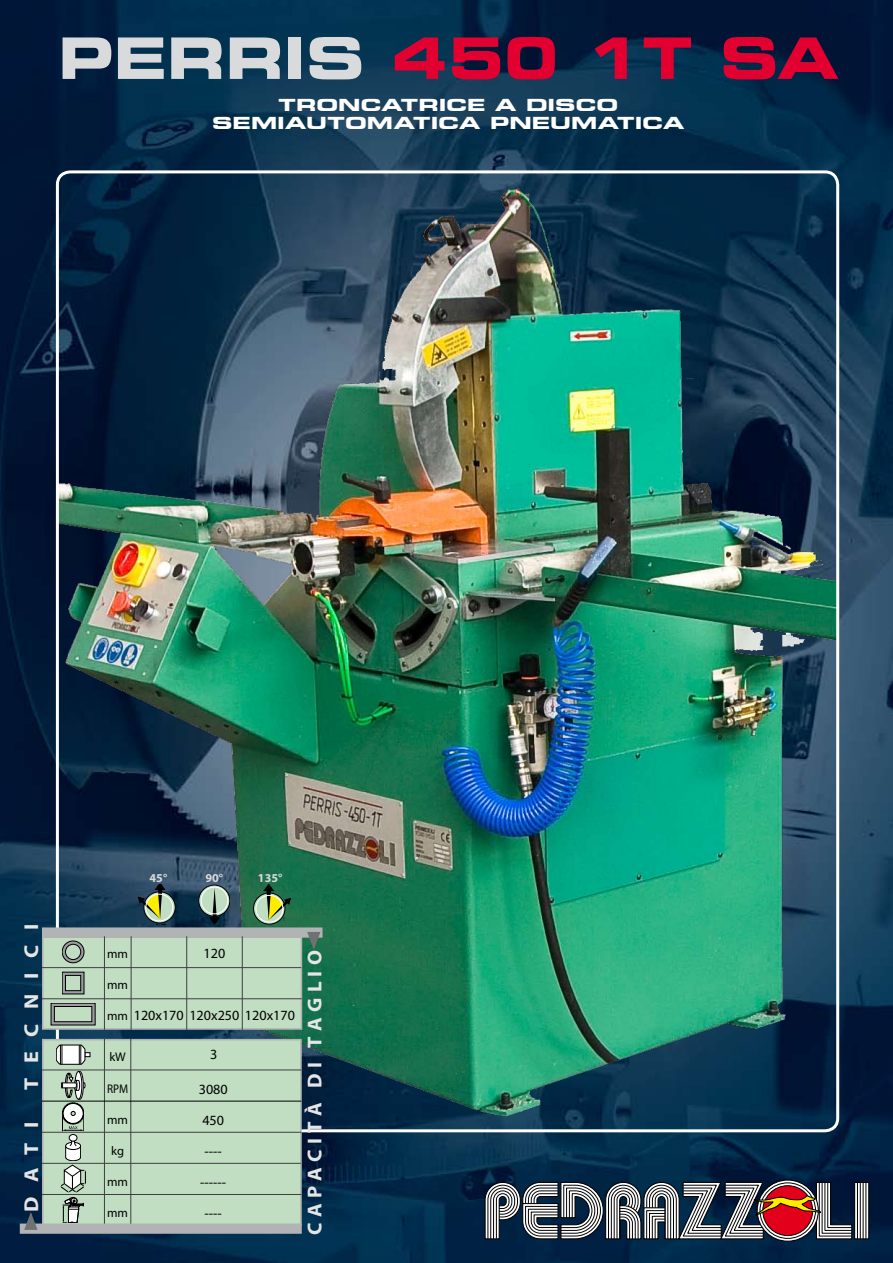
<style>
.page{position:relative;width:893px;height:1263px;background:#fff}
.page>*{position:absolute;margin:0;border:0;box-sizing:border-box;transform-origin:0 0}
.t1{font:700 expanded 57px "Square 721 BT";color:#e20031}
.t2{font:700 20.1px "Myriad Pro";letter-spacing:.25em;color:#e5e5e6;scale:1.04 1}
.t3{font:700 20.1px "Myriad Pro";letter-spacing:.66em;color:#e5e5e6;scale:1.1 1}
.t4{font:700 20.1px "Myriad Pro";letter-spacing:.25em;color:#e5e5e6;scale:1.1 1}
.t5{font:700 expanded 16.5px/18px "Square 721 BT";color:#fff;text-align:center;scale:1.2 1}
.t6{font:14.1px "Myriad Pro";color:#000}
.t7{font:12.6px "Myriad Pro";color:#000}
.t8{font:12.6px "Myriad Pro";color:#000;scale:.9 1}
.t9{font:700 12px "Myriad Pro";color:#d9dadb}
.s1{color:#d9dadb}
.s2{font-size:12.6px}
</style>
<div class="page">
<img style="left:0;top:0;width:893px;height:1263px">
<img style="left:60px;top:188px;width:778px;height:943px">
<svg style="left:854px;top:1182px;width:15px;height:57px"></svg>
<hr style="left:866px;top:1182px;width:1px;height:57px;background:#000">
<hr style="left:857px;top:1182px;width:1px;height:57px;background:#000">
<hr style="left:860px;top:1182px;width:1px;height:57px;background:#000">
<hr style="left:863px;top:1182px;width:1px;height:57px;background:#000">
<svg style="left:485px;top:1181px;width:368px;height:59px"></svg>
<div style="left:42px;top:936px;width:260px;height:94px;background:#c1dec2;border:2px solid #b1b3b4"></div>
<div style="left:42px;top:1039px;width:260px;height:186px;background:#c1dec2;border:2px solid #b1b3b4"></div>
<hr style="left:104px;top:1039px;width:1px;height:186px;background:#3e3e40">
<hr style="left:131px;top:1039px;width:1px;height:186px;background:#3e3e40">
<hr style="left:42px;top:1070px;width:259px;height:1px;background:#3e3e40">
<hr style="left:42px;top:1132px;width:259px;height:1px;background:#3e3e40">
<hr style="left:42px;top:1163px;width:259px;height:1px;background:#3e3e40">
<hr style="left:42px;top:1194px;width:259px;height:1px;background:#3e3e40">
<div style="left:20px;top:1223px;width:282px;height:11px;background:#b1b3b4;border:2px solid #b1b3b4"></div>
<hr style="left:42px;top:1101px;width:259px;height:1px;background:#000">
<div style="left:42px;top:927px;width:280px;height:11px;background:#b1b3b4;border:2px solid #b1b3b4"></div>
<svg style="left:23px;top:1212px;width:16px;height:18px"></svg>
<svg style="left:306px;top:931px;width:16px;height:18px"></svg>
<hr style="left:104px;top:936px;width:1px;height:94px;background:#3e3e40">
<hr style="left:131px;top:936px;width:1px;height:94px;background:#3e3e40">
<hr style="left:186px;top:936px;width:1px;height:94px;background:#3e3e40">
<hr style="left:242px;top:936px;width:1px;height:94px;background:#3e3e40">
<hr style="left:42px;top:967px;width:259px;height:1px;background:#3e3e40">
<hr style="left:42px;top:998px;width:260px;height:1px;background:#3e3e40">
<div style="left:56px;top:1045px;width:29px;height:19px;background:#fff;border-radius:4px"></div>
<div style="left:56px;top:1045px;width:29px;height:19px;border:1px solid #000;border-radius:4px"></div>
<svg style="left:60px;top:1045px;width:3px;height:19px"></svg>
<svg style="left:79px;top:1045px;width:11px;height:19px"></svg>
<svg style="left:61px;top:1071px;width:24px;height:60px"></svg>
<svg style="left:199px;top:885px;width:31px;height:31px"></svg>
<div style="left:199px;top:885px;width:31px;height:31px;border:1px solid #000;border-radius:50%"></div>
<svg style="left:209px;top:889px;width:11px;height:35px"></svg>
<div style="left:201px;top:887px;width:27px;height:27px;border:1px solid #fff;border-radius:50%"></div>
<div style="left:69px;top:1134px;width:8px;height:7px;background:#fff;border-radius:50%"></div>
<div style="left:69px;top:1134px;width:8px;height:7px;border:1px solid #000;border-radius:50%"></div>
<svg style="left:60px;top:1140px;width:26px;height:83px"></svg>
<svg style="left:62px;top:941px;width:22px;height:22px"></svg>
<svg style="left:62px;top:972px;width:22px;height:22px"></svg>
<svg style="left:51px;top:1003px;width:44px;height:22px"></svg>
<svg style="left:144px;top:892px;width:31px;height:31px"></svg>
<div style="left:144px;top:892px;width:31px;height:31px;border:1px solid #000;border-radius:50%"></div>
<div style="left:146px;top:894px;width:27px;height:27px;border:1px solid #fff;border-radius:50%"></div>
<svg style="left:138px;top:884px;width:29px;height:41px"></svg>
<svg style="left:254px;top:893px;width:31px;height:31px"></svg>
<div style="left:253px;top:893px;width:32px;height:31px;border:1px solid #000;border-radius:50%"></div>
<svg style="left:263px;top:884px;width:28px;height:36px"></svg>
<div style="left:256px;top:895px;width:27px;height:27px;border:1px solid #fff;border-radius:50%"></div>
<h1 class="t1" style="left:58px;top:24px;width:782px"><span class="s1">PERRIS</span> 450 1T SA</h1>
<p class="t5" style="left:212px;top:96px;width:395px">TRONCATRICE A DISCO<br>SEMIAUTOMATICA PNEUMATICA</p>
<h2 class="t3" style="left:18px;top:1090px;width:152px;rotate:-90deg">TECNICI</h2>
<h2 class="t4" style="left:18px;top:1212px;width:83px;rotate:-90deg">DATI</h2>
<p class="t9" style="left:150px;top:870px;width:19px">45°</p>
<p class="t9" style="left:206px;top:870px;width:19px">90°</p>
<p class="t9" style="left:258px;top:870px;width:26px">135°</p>
<p class="t7" style="left:107px;top:946px;width:22px">mm</p>
<p class="t6" style="left:204px;top:945px;width:23px">120</p>
<p class="t7" style="left:107px;top:977px;width:22px">mm</p>
<p class="t6" style="left:107px;top:1007px;width:189px"><span class="s2">mm</span> 120x170 120x250 120x170</p>
<p class="t7" style="left:109px;top:1049px;width:18px">kW</p>
<p class="t8" style="left:107px;top:1080px;width:25px">RPM</p>
<p class="t7" style="left:107px;top:1111px;width:22px">mm</p>
<p class="t7" style="left:111px;top:1143px;width:14px">kg</p>
<p class="t7" style="left:107px;top:1174px;width:22px">mm</p>
<p class="t7" style="left:107px;top:1205px;width:22px">mm</p>
<p class="t6" style="left:210px;top:1045px;width:9px">3</p>
<p class="t6" style="left:199px;top:1080px;width:30px">3080</p>
<p class="t6" style="left:202px;top:1111px;width:23px">450</p>
<p class="t6" style="left:205px;top:1142px;width:19px">----</p>
<p class="t6" style="left:200px;top:1174px;width:28px">------</p>
<p class="t6" style="left:205px;top:1205px;width:19px">----</p>
<h2 class="t2" style="left:302px;top:1234px;width:275px;rotate:-90deg">CAPACITÀ DI TAGLIO</h2>
</div>
